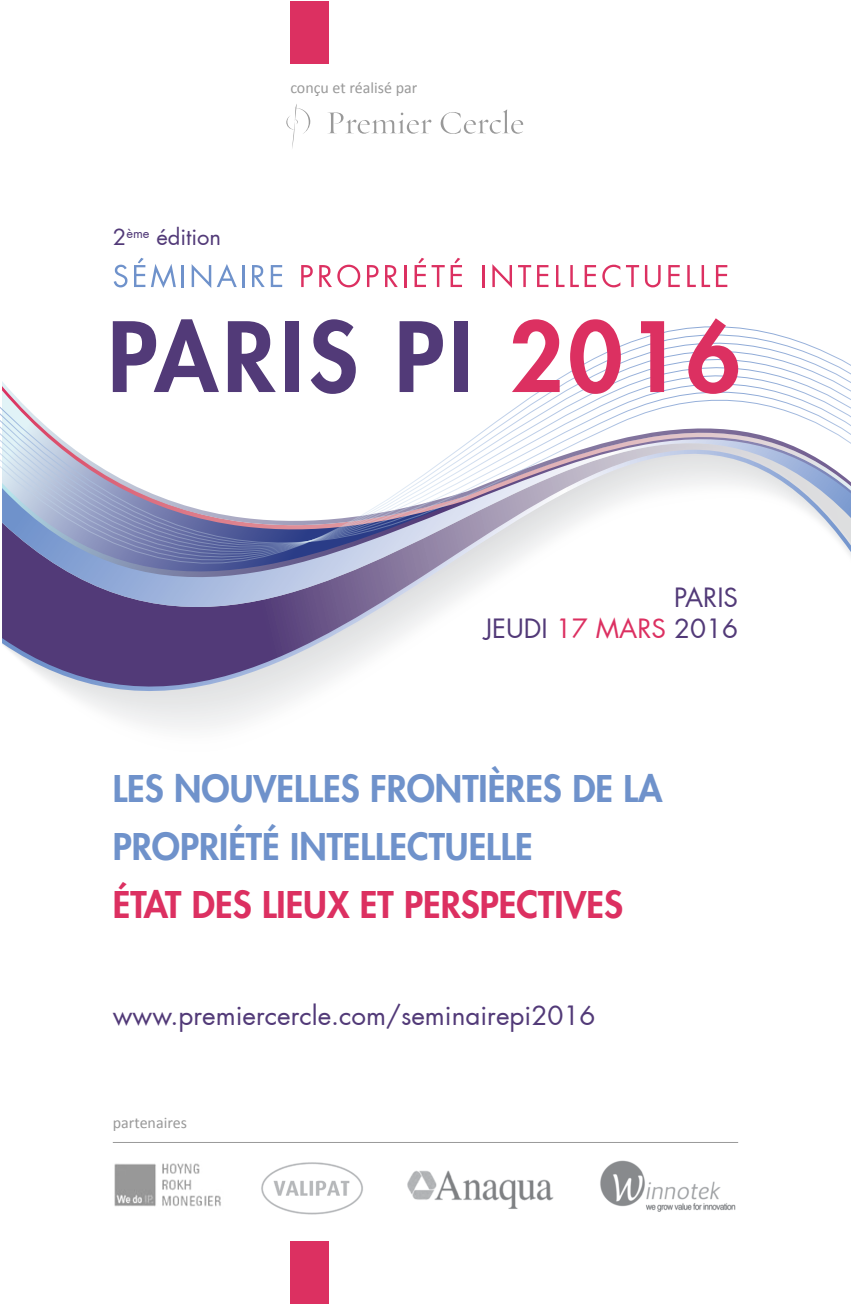
<style>
.page{position:relative;width:851px;height:1304px;background:#fff}
.page>*{position:absolute;margin:0;border:0;box-sizing:border-box;transform-origin:0 0}
.t1{font:800 36px/58px "Futura";color:#6f92cb}
.t2{font:800 36px "Futura";color:#dc3061}
.t3{font:26px/31.2px "Futura";color:#523a78;text-align:right}
.t4{font:22px "Futura";color:#523a78}
.t5{font:16px "Calibri";color:#999}
.s1{color:#dc3061}
</style>
<div class="page">
<svg style="left:328px;top:112px;width:103px;height:22px"></svg>
<svg style="left:440px;top:109px;width:83px;height:25px"></svg>
<svg style="left:286px;top:104px;width:24px;height:44px"></svg>
<svg style="left:1px;top:284px;width:849px;height:442px"></svg>
<svg style="left:114px;top:265px;width:13px;height:22px"></svg>
<svg style="left:134px;top:258px;width:11px;height:29px"></svg>
<svg style="left:151px;top:264px;width:25px;height:24px"></svg>
<hr style="left:182px;top:265px;width:2px;height:22px;background:#6f92cb">
<svg style="left:192px;top:264px;width:19px;height:24px"></svg>
<svg style="left:217px;top:264px;width:20px;height:23px"></svg>
<hr style="left:242px;top:265px;width:2px;height:22px;background:#6f92cb">
<svg style="left:252px;top:265px;width:13px;height:22px"></svg>
<svg style="left:271px;top:265px;width:11px;height:22px"></svg>
<svg style="left:301px;top:265px;width:12px;height:22px"></svg>
<svg style="left:319px;top:265px;width:41px;height:22px"></svg>
<svg style="left:367px;top:265px;width:11px;height:22px"></svg>
<svg style="left:385px;top:265px;width:12px;height:22px"></svg>
<hr style="left:404px;top:265px;width:2px;height:22px;background:#dc3061">
<svg style="left:414px;top:258px;width:30px;height:29px"></svg>
<svg style="left:450px;top:258px;width:12px;height:29px"></svg>
<hr style="left:482px;top:265px;width:2px;height:22px;background:#dc3061">
<svg style="left:492px;top:264px;width:20px;height:24px"></svg>
<svg style="left:518px;top:265px;width:13px;height:22px"></svg>
<svg style="left:537px;top:265px;width:11px;height:22px"></svg>
<svg style="left:556px;top:265px;width:8px;height:22px"></svg>
<svg style="left:570px;top:265px;width:8px;height:22px"></svg>
<svg style="left:584px;top:265px;width:12px;height:22px"></svg>
<svg style="left:602px;top:265px;width:18px;height:22px"></svg>
<svg style="left:626px;top:265px;width:34px;height:22px"></svg>
<svg style="left:668px;top:265px;width:11px;height:22px"></svg>
<svg style="left:687px;top:265px;width:8px;height:22px"></svg>
<svg style="left:701px;top:265px;width:26px;height:22px"></svg>
<svg style="left:113px;top:319px;width:106px;height:73px"></svg>
<svg style="left:228px;top:321px;width:48px;height:71px"></svg>
<div style="left:285px;top:321px;width:14px;height:71px;background:#523a78"></div>
<svg style="left:310px;top:319px;width:46px;height:75px"></svg>
<svg style="left:399px;top:321px;width:44px;height:71px"></svg>
<div style="left:454px;top:321px;width:13px;height:71px;background:#523a78"></div>
<svg style="left:512px;top:319px;width:47px;height:73px"></svg>
<svg style="left:570px;top:319px;width:50px;height:75px"></svg>
<svg style="left:641px;top:321px;width:23px;height:71px"></svg>
<svg style="left:688px;top:318px;width:50px;height:76px"></svg>
<hr style="left:113px;top:1142px;width:625px;height:1px;background:#999">
<img style="left:261px;top:1162px;width:102px;height:53px">
<img style="left:407px;top:1170px;width:147px;height:39px">
<img style="left:600px;top:1160px;width:136px;height:52px">
<div style="left:290px;top:1px;width:39px;height:63px;background:#dc3061"></div>
<div style="left:290px;top:1241px;width:39px;height:63px;background:#dc3061"></div>
<img style="left:114px;top:1163px;width:107px;height:44px">
<p class="t4" style="left:113px;top:223px;width:110px">2<sup>ème</sup> édition</p>
<p class="t5" style="left:290px;top:77px;width:128px">conçu et réalisé par</p>
<p class="t3" style="left:484px;top:582px;width:255px">paris<br>jeudi <span class="s1">17 mars</span> 2016</p>
<h1 class="t1" style="left:113px;top:759px;width:551px">LES NOUVELLES FRONTIÈRES DE LA<br>PROPRIÉTÉ INTELLECTUELLE</h1>
<h1 class="t2" style="left:113px;top:881px;width:511px">ÉTAT DES LIEUX ET PERSPECTIVES</h1>
<p class="t3" style="left:113px;top:1000px;width:484px">www.premiercercle.com/seminairepi2016</p>
<p class="t5" style="left:113px;top:1112px;width:76px">partenaires</p>
</div>
